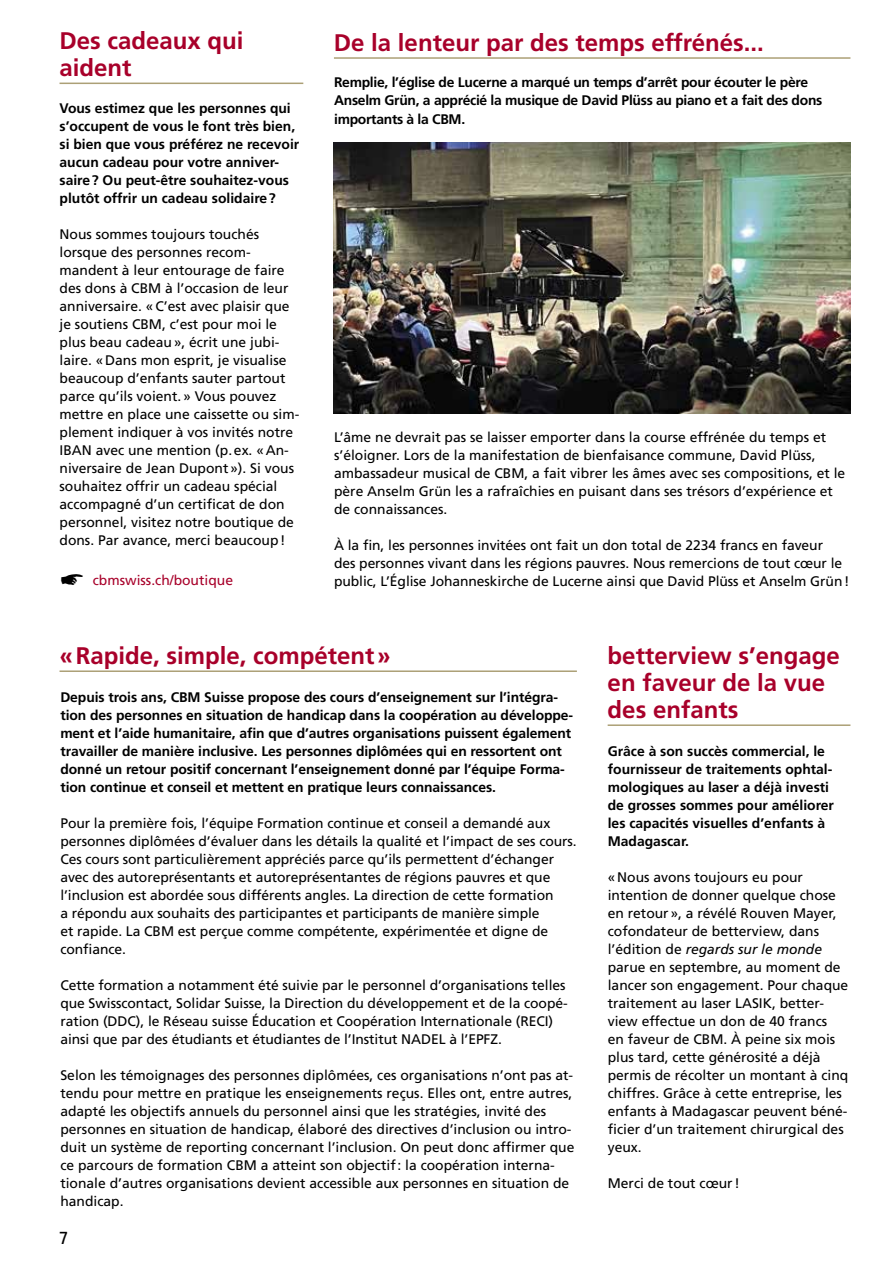
<style>
.page{position:relative;width:893px;height:1263px;background:#fff}
.page>*{position:absolute;margin:0;border:0;box-sizing:border-box;transform-origin:0 0}
.t1{font:700 24px/27px "Frutiger LT Com";color:#a8002a}
.t2{font:18px "The Sans Caps";color:#000}
.t3{font:13.95px/18px "Frutiger LT Com";color:#000}
.t4{font:700 13.95px/18px "Frutiger LT Com";color:#000}
.t5{font:13.8px/18px "Frutiger LT Com";color:#000}
.t6{font:700 13.8px/18px "Frutiger LT Com";letter-spacing:-.005em;color:#000}
.t7{font:13.8px "Frutiger LT Com";color:#a8002a}
.s1{font-style:italic}
</style>
<div class="page">
<hr style="left:60px;top:670px;width:517px;height:2px;background:#aca076">
<hr style="left:334px;top:57px;width:516px;height:2px;background:#aca076">
<hr style="left:608px;top:724px;width:242px;height:2px;background:#aca076">
<hr style="left:60px;top:83px;width:243px;height:1px;background:#aca076">
<img style="left:333px;top:142px;width:517px;height:272px">
<h1 class="t1" style="left:60px;top:27px;width:186px">Des cadeaux qui aident</h1>
<p class="t6" style="left:60px;top:99px;width:241px">Vous estimez que les personnes qui s’occupent de vous le font très bien, si bien que vous préférez ne recevoir aucun cadeau pour votre anniver&shy;saire? Ou peut-être souhaitez-vous plutôt offrir un cadeau solidaire?</p>
<p class="t5" style="left:60px;top:225px;width:240px">Nous sommes toujours touchés lorsque des personnes recom&shy;mandent à leur entourage de faire des dons à CBM à l’occasion de leur anniversaire. «C’est avec plaisir que je soutiens CBM, c’est pour moi le plus beau cadeau», écrit une jubi&shy;laire. «Dans mon esprit, je visualise beaucoup d’enfants sauter partout parce qu’ils voient.» Vous pouvez mettre en place une caissette ou sim&shy;plement indiquer à vos invités notre IBAN avec une mention (p.ex. «An&shy;niversaire de Jean Dupont»). Si vous souhaitez offrir un cadeau spécial accompagné d’un certificat de don personnel, visitez notre boutique de dons. Par avance, merci beaucoup!</p>
<p class="t7" style="left:93px;top:572px;width:142px">cbmswiss.ch/boutique</p>
<h1 class="t1" style="left:334px;top:29px;width:431px">De la lenteur par des temps effrénés...</h1>
<p class="t6" style="left:334px;top:73px;width:490px">Remplie, l’église de Lucerne a marqué un temps d’arrêt pour écouter le père<br>Anselm Grün, a apprécié la musique de David Plüss au piano et a fait des dons</p>
<p class="t6" style="left:334px;top:111px;width:133px">importants à la CBM.</p>
<p class="t5" style="left:334px;top:428px;width:513px">L’âme ne devrait pas se laisser emporter dans la course effrénée du temps et s’éloigner. Lors de la manifestation de bienfaisance commune, David Plüss, ambassadeur musical de CBM, a fait vibrer les âmes avec ses compositions, et le père Anselm Grün les a rafraîchies en puisant dans ses trésors d’expérience et de connaissances.</p>
<p class="t5" style="left:334px;top:536px;width:517px">À la fin, les personnes invitées ont fait un don total de 2234 francs en faveur<br>des personnes vivant dans les régions pauvres. Nous remercions de tout cœur le public, L’Église Johanneskirche de Lucerne ainsi que David Plüss et Anselm Grün!</p>
<h1 class="t1" style="left:60px;top:642px;width:333px">« Rapide, simple, compétent »</h1>
<p class="t6" style="left:60px;top:688px;width:513px">Depuis trois ans, CBM Suisse propose des cours d’enseignement sur l’intégra&shy;tion des personnes en situation de handicap dans la coopération au développe&shy;ment et l’aide humanitaire, afin que d’autres organisations puissent également travailler de manière inclusive. Les personnes diplômées qui en ressortent ont donné un retour positif concernant l’enseignement donné par l’équipe Forma&shy;tion continue et conseil et mettent en pratique leurs connaissances.</p>
<p class="t5" style="left:60px;top:814px;width:518px">Pour la première fois, l’équipe Formation continue et conseil a demandé aux personnes diplômées d’évaluer dans les détails la qualité et l’impact de ses cours.<br>Ces cours sont particulièrement appréciés parce qu’ils permettent d’échanger avec des autoreprésentants et autoreprésentantes de régions pauvres et que l’inclusion est abordée sous différents angles. La direction de cette formation<br>a répondu aux souhaits des participantes et participants de manière simple<br>et rapide. La CBM est perçue comme compétente, expérimentée et digne de confiance.</p>
<p class="t5" style="left:60px;top:976px;width:508px">Cette formation a notamment été suivie par le personnel d’organisations telles que Swisscontact, Solidar Suisse, la Direction du développement et de la coopé&shy;ration (DDC), le Réseau suisse Éducation et Coopération Internationale (RECI) ainsi que par des étudiants et étudiantes de l’Institut NADEL à l’EPFZ.</p>
<p class="t5" style="left:60px;top:1066px;width:515px">Selon les témoignages des personnes diplômées, ces organisations n’ont pas at&shy;tendu pour mettre en pratique les enseignements reçus. Elles ont, entre autres, adapté les objectifs annuels du personnel ainsi que les stratégies, invité des personnes en situation de handicap, élaboré des directives d’inclusion ou intro&shy;duit un système de reporting concernant l’inclusion. On peut donc affirmer que ce parcours de formation CBM a atteint son objectif: la coopération interna&shy;tionale d’autres organisations devient accessible aux personnes en situation de handicap.</p>
<h2 class="t2" style="left:60px;top:1223px;width:10px">7</h2>
<h1 class="t1" style="left:608px;top:642px;width:234px">betterview s’engage en faveur de la vue des enfants</h1>
<p class="t4" style="left:608px;top:742px;width:228px">Grâce à son succès commercial, le fournisseur de traitements ophtal&shy;mologiques au laser a déjà investi de grosses sommes pour améliorer les capacités visuelles d’enfants à<br>Madagascar.</p>
<p class="t3" style="left:608px;top:868px;width:242px">«Nous avons toujours eu pour intention de donner quelque chose en retour», a révélé Rouven Mayer, cofondateur de betterview, dans l’édition de <span class="s1">regards sur le monde </span>parue en septembre, au moment de lancer son engagement. Pour chaque traitement au laser LASIK, better&shy;view effectue un don de 40 francs<br>en faveur de CBM. À peine six mois plus tard, cette générosité a déjà permis de récolter un montant à cinq chiffres. Grâce à cette entreprise, les enfants à Madagascar peuvent béné&shy;ficier d’un traitement chirurgical des yeux.</p>
<p class="t3" style="left:608px;top:1174px;width:134px">Merci de tout cœur!</p>
</div>
